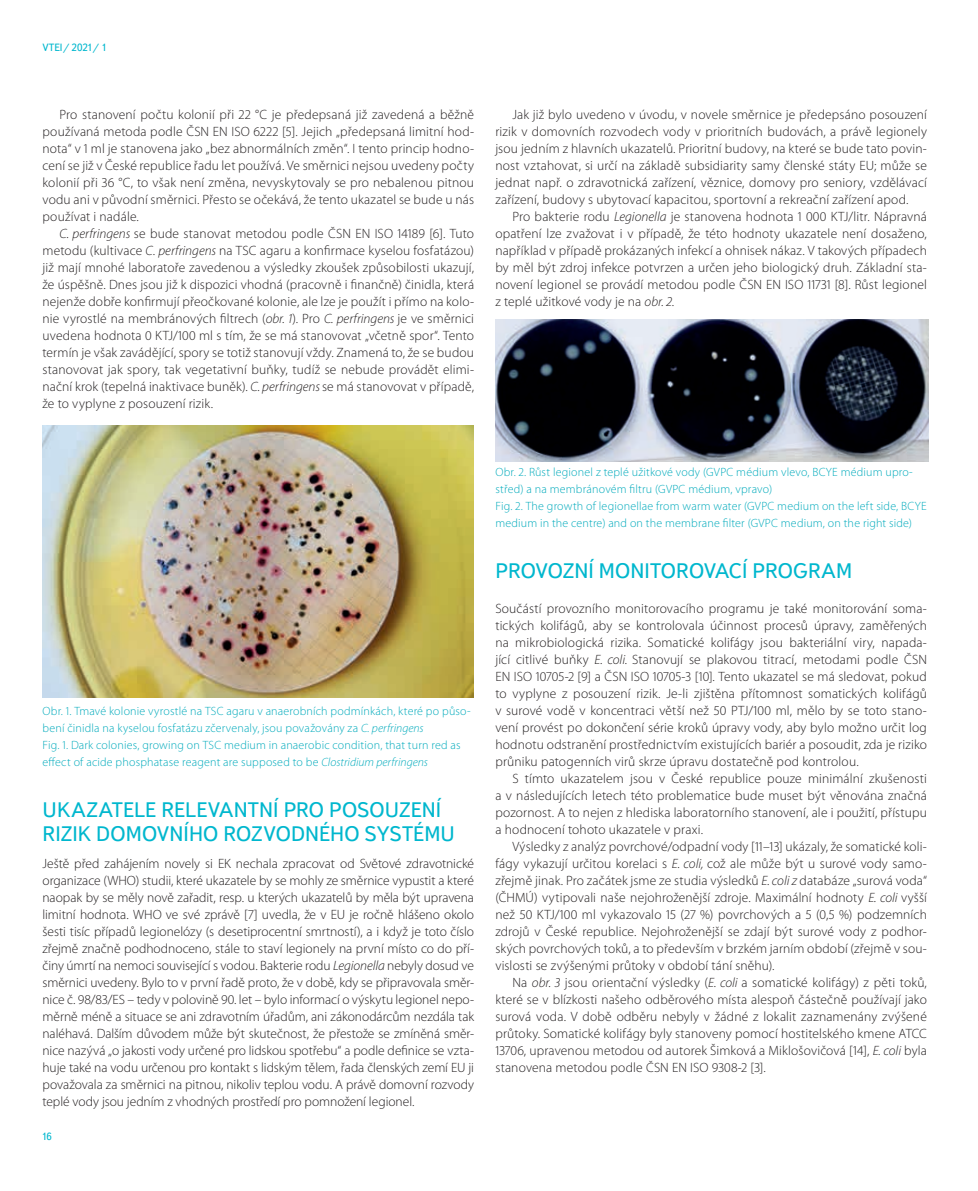
<style>
.page{position:relative;width:978px;height:1191px;background:#fff}
.page>*{position:absolute;margin:0;border:0;box-sizing:border-box;transform-origin:0 0}
.t1{font:21px/24px "Textbook New";color:#00b7ce}
.t2{font:300 13.5px/17px "Myriad Pro";letter-spacing:.01em;color:#231f20;text-align:justify}
.t3{font:300 12px/17px "Myriad Pro";letter-spacing:.015em;color:#00aabc}
.t4{font:10.5px "Textbook New";color:#00b7ce}
.s1{font-style:italic}
</style>
<div class="page">
<img style="left:43px;top:425px;width:431px;height:272px">
<img style="left:495px;top:319px;width:433px;height:142px">
<p class="t4" style="left:43px;top:41px;width:66px">VTEI/ 2021/ 1</p>
<p class="t2" style="left:43px;top:106px;width:433px;text-indent:17px">Pro stanovení počtu kolonií při 22 °C je předepsaná již zavedená a běžně používaná metoda podle ČSN EN ISO 6222 [5]. Jejich „předepsaná limitní hod&shy;nota“ v 1 ml je stanovena jako „bez abnormálních změn“. I tento princip hodno&shy;cení se již v České republice řadu let používá. Ve směrnici nejsou uvedeny počty kolonií při 36 °C, to však není změna, nevyskytovaly se pro nebalenou pitnou vodu ani v původní směrnici. Přesto se očekává, že tento ukazatel se bude u nás používat i nadále.</p>
<p class="t2" style="left:43px;top:225px;width:433px;text-indent:17px"><span class="s1">C. perfringens</span> se bude stanovat metodou podle ČSN EN ISO 14189 [6]. Tuto metodu (kultivace <span class="s1">C</span>. <span class="s1">perfringens</span> na TSC agaru a konfirmace kyselou fosfatázou) již mají mnohé laboratoře zavedenou a výsledky zkoušek způsobilosti ukazují, že úspěšně. Dnes jsou již k dispozici vhodná (pracovně i finančně) činidla, která nejenže dobře konfirmují přeočkované kolonie, ale lze je použít i přímo na kolo&shy;nie vyrostlé na membránových filtrech (<span class="s1">obr. 1</span>). Pro <span class="s1">C. perfringens</span> je ve směrnici uvedena hodnota 0 KTJ/100 ml s tím, že se má stanovovat „včetně spor“. Tento termín je však zavádějící, spory se totiž stanovují vždy. Znamená to, že se budou stanovovat jak spory, tak vegetativní buňky, tudíž se nebude provádět elimi&shy;nační krok (tepelná inaktivace buněk). <span class="s1">C. perfringens</span> se má stanovovat v případě, že to vyplyne z posouzení rizik.</p>
<p class="t2" style="left:495px;top:106px;width:433px;text-indent:17px">Jak již bylo uvedeno v úvodu, v novele směrnice je předepsáno posouzení rizik v domovních rozvodech vody v prioritních budovách, a právě legionely jsou jedním z hlavních ukazatelů. Prioritní budovy, na které se bude tato povin&shy;nost vztahovat, si určí na základě subsidiarity samy členské státy EU; může se jednat např. o zdravotnická zařízení, věznice, domovy pro seniory, vzdělávací zařízení, budovy s ubytovací kapacitou, sportovní a rekreační zařízení apod.</p>
<p class="t2" style="left:495px;top:208px;width:433px;text-indent:17px">Pro bakterie rodu <span class="s1">Legionella</span> je stanovena hodnota 1 000 KTJ/litr. Nápravná opatření lze zvažovat i v případě, že této hodnoty ukazatele není dosaženo, například v případě prokázaných infekcí a ohnisek nákaz. V takových případech by měl být zdroj infekce potvrzen a určen jeho biologický druh. Základní sta&shy;novení legionel se provádí metodou podle ČSN EN ISO 11731 [8]. Růst legionel z teplé užitkové vody je na <span class="s1">obr. 2</span>.</p>
<p class="t3" style="left:43px;top:702px;width:430px">Obr. 1. Tmavé kolonie vyrostlé na TSC agaru v anaerobních podmínkách, které po půso&shy;bení činidla na kyselou fosfatázu zčervenaly, jsou považovány za <span class="s1">C. perfringens<br></span>Fig. 1. Dark colonies, growing on TSC medium in anaerobic condition, that turn red as effect of acide phosphatase reagent are supposed to be <span class="s1">Clostridium perfringens</span></p>
<h1 class="t1" style="left:43px;top:797px;width:414px">UKAZATELE RELEVANTNÍ PRO POSOUZENÍ<br>RIZIK DOMOVNÍHO ROZVODNÉHO SYSTÉMU</h1>
<p class="t2" style="left:43px;top:854px;width:433px">Ještě před zahájením novely si EK nechala zpracovat od Světové zdravotnické organizace (WHO) studii, které ukazatele by se mohly ze směrnice vypustit a které naopak by se měly nově zařadit, resp. u kterých ukazatelů by měla být upravena limitní hodnota. WHO ve své zprávě [7] uvedla, že v EU je ročně hlášeno okolo šesti tisíc případů legionelózy (s desetiprocentní smrtností), a i když je toto číslo zřejmě značně podhodnoceno, stále to staví legionely na první místo co do pří&shy;činy úmrtí na nemoci související s vodou. Bakterie rodu <span class="s1">Legionella</span> nebyly dosud ve směrnici uvedeny. Bylo to v první řadě proto, že v době, kdy se připravovala směr&shy;nice č. 98/83/ES – tedy v polovině 90. let – bylo informací o výskytu legionel nepo&shy;měrně méně a situace se ani zdravotním úřadům, ani zákonodárcům nezdála tak naléhavá. Dalším důvodem může být skutečnost, že přestože se zmíněná směr&shy;nice nazývá „o jakosti vody určené pro lidskou spotřebu“ a podle definice se vzta&shy;huje také na vodu určenou pro kontakt s lidským tělem, řada členských zemí EU ji považovala za směrnici na pitnou, nikoliv teplou vodu. A právě domovní rozvody teplé vody jsou jedním z vhodných prostředí pro pomnožení legionel.</p>
<p class="t4" style="left:41px;top:1130px;width:12px">16</p>
<p class="t3" style="left:495px;top:464px;width:433px">Obr. 2. Růst legionel z teplé užitkové vody (GVPC médium vlevo, BCYE médium upro&shy;střed) a na membránovém filtru (GVPC médium, vpravo)<br>Fig. 2. The growth of legionellae from warm water (GVPC medium on the left side, BCYE medium in the centre) and on the membrane filter (GVPC medium, on the right side)</p>
<h1 class="t1" style="left:495px;top:559px;width:358px">PROVOZNÍ MONITOROVACÍ PROGRAM</h1>
<p class="t2" style="left:495px;top:599px;width:433px">Součástí provozního monitorovacího programu je také monitorování soma&shy;tických kolifágů, aby se kontrolovala účinnost procesů úpravy, zaměřených na mikrobiologická rizika. Somatické kolifágy jsou bakteriální viry, napada&shy;jící citlivé buňky <span class="s1">E. coli.</span> Stanovují se plakovou titrací, metodami podle ČSN EN ISO 10705-2 [9] a ČSN ISO 10705-3 [10]. Tento ukazatel se má sledovat, pokud to vyplyne z posouzení rizik. Je-li zjištěna přítomnost somatických kolifágů v surové vodě v koncentraci větší než 50 PTJ/100 ml, mělo by se toto stano&shy;vení provést po dokončení série kroků úpravy vody, aby bylo možno určit log hodnotu odstranění prostřednictvím existujících bariér a posoudit, zda je riziko průniku patogenních virů skrze úpravu dostatečně pod kontrolou.</p>
<p class="t2" style="left:495px;top:769px;width:433px;text-indent:17px">S tímto ukazatelem jsou v České republice pouze minimální zkušenosti a v následujících letech této problematice bude muset být věnována značná pozornost. A to nejen z hlediska laboratorního stanovení, ale i použití, přístupu a hodnocení tohoto ukazatele v praxi.</p>
<p class="t2" style="left:495px;top:837px;width:433px;text-indent:17px">Výsledky z analýz povrchové/odpadní vody [11–13] ukázaly, že somatické koli&shy;fágy vykazují určitou korelaci s <span class="s1">E. coli,</span> což ale může být u surové vody samo&shy;zřejmě jinak. Pro začátek jsme ze studia výsledků <span class="s1">E. coli z</span> databáze „surová voda“ (ČHMÚ) vytipovali naše nejohroženější zdroje. Maximální hodnoty <span class="s1">E. coli</span> vyšší než 50 KTJ/100 ml vykazovalo 15 (27 %) povrchových a 5 (0,5 %) podzemních zdrojů v České republice. Nejohroženější se zdají být surové vody z podhor&shy;ských povrchových toků, a to především v brzkém jarním období (zřejmě v sou&shy;vislosti se zvýšenými průtoky v období tání sněhu).</p>
<p class="t2" style="left:495px;top:973px;width:433px;text-indent:17px">Na <span class="s1">obr. 3</span> jsou orientační výsledky (<span class="s1">E. coli</span> a somatické kolifágy) z pěti toků, které se v blízkosti našeho odběrového místa alespoň částečně používají jako surová voda. V době odběru nebyly v žádné z lokalit zaznamenány zvýšené průtoky. Somatické kolifágy byly stanoveny pomocí hostitelského kmene ATCC 13706, upravenou metodou od autorek Šimková a Miklošovičová [14], <span class="s1">E. coli</span> byla stanovena metodou podle ČSN EN ISO 9308-2 [3].</p>
</div>
